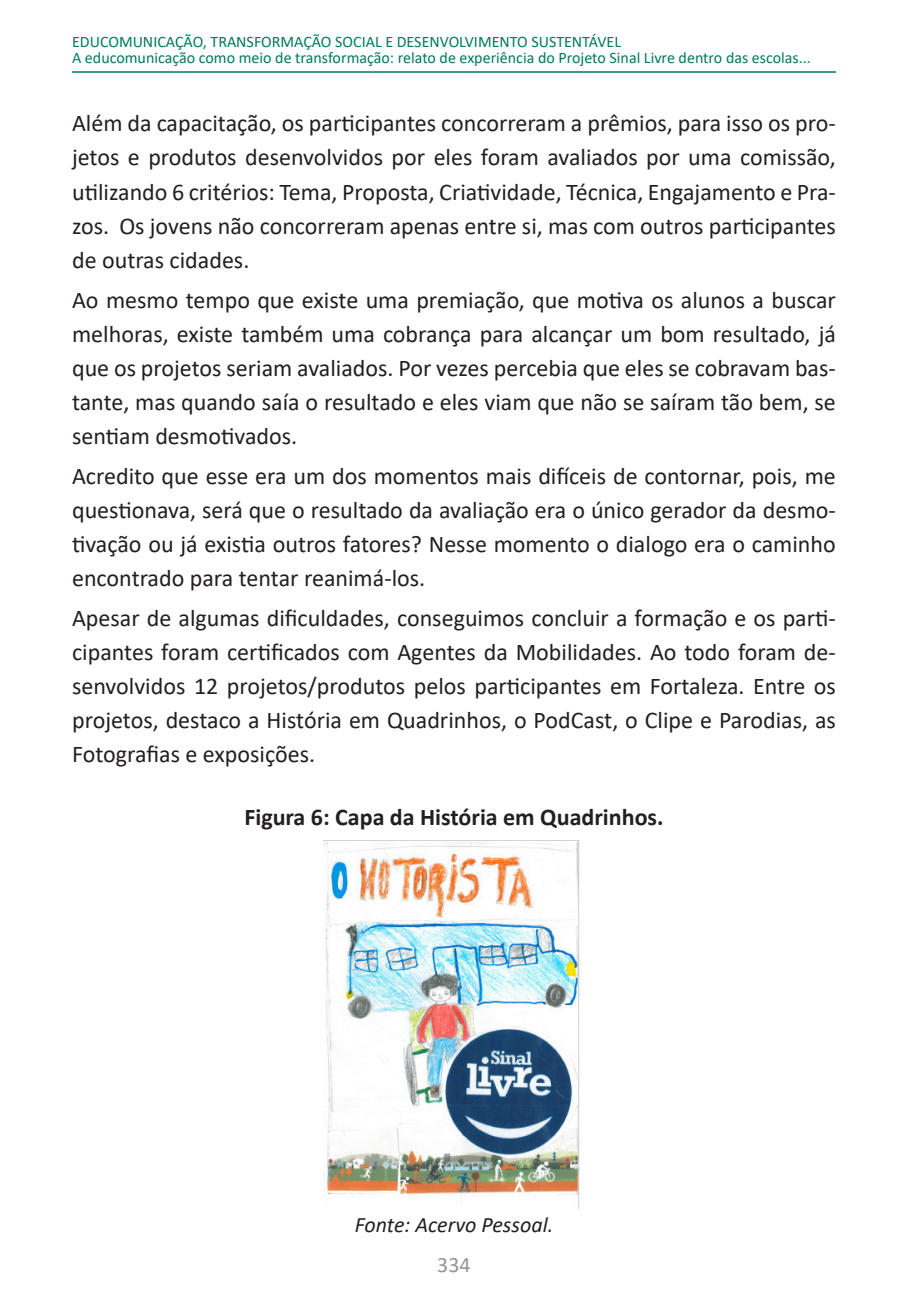
<style>
.page{position:relative;width:908px;height:1304px;background:#fff}
.page>*{position:absolute;margin:0;border:0;box-sizing:border-box;transform-origin:0 0}
.t1{font:24px/34.2px "Calibri";color:#231f20;text-align:justify}
.t2{font:700 24px "Calibri";color:#231f20}
.legenda_de_figura{font:italic 22px "Calibri";color:#231f20}
.t3{font:22px "Calibri";color:#939598}
.t4{font:16px/16px "Calibri";color:#007a60}
</style>
<div class="page">
<hr style="left:72px;top:71px;width:763px;height:2px;background:#007a60">
<img style="left:323px;top:840px;width:259px;height:369px">
<p class="t4" style="left:72px;top:33px;width:740px">EDUCOMUNICAÇÃO, TRANSFORMAÇÃO SOCIAL E DESENVOLVIMENTO SUSTENTÁVEL<br>A educomunicação como meio de transformação: relato de experiência do Projeto Sinal Livre dentro das escolas...</p>
<p class="t1" style="left:72px;top:106px;width:765px">Além da capacitação, os participantes concorreram a prêmios, para isso os pro&shy;jetos e produtos desenvolvidos por eles foram avaliados por uma comissão, utilizando 6 critérios: Tema, Proposta, Criatividade, Técnica, Engajamento e Pra&shy;zos. Os jovens não concorreram apenas entre si, mas com outros participantes de outras cidades.</p>
<p class="t1" style="left:72px;top:282px;width:765px">Ao mesmo tempo que existe uma premiação, que motiva os alunos a buscar melhoras, existe também uma cobrança para alcançar um bom resultado, já que os projetos seriam avaliados. Por vezes percebia que eles se cobravam bas&shy;tante, mas quando saía o resultado e eles viam que não se saíram tão bem, se sentiam desmotivados.</p>
<p class="t1" style="left:72px;top:458px;width:765px">Acredito que esse era um dos momentos mais difíceis de contornar, pois, me questionava, será que o resultado da avaliação era o único gerador da desmo&shy;tivação ou já existia outros fatores? Nesse momento o dialogo era o caminho encontrado para tentar reanimá-los.</p>
<p class="t1" style="left:72px;top:600px;width:765px">Apesar de algumas dificuldades, conseguimos concluir a formação e os parti&shy;cipantes foram certificados com Agentes da Mobilidades. Ao todo foram de&shy;senvolvidos 12 projetos/produtos pelos participantes em Fortaleza. Entre os projetos, destaco a História em Quadrinhos, o PodCast, o Clipe e Parodias, as Fotografias e exposições.</p>
<p class="t2" style="left:244px;top:800px;width:420px">Figura 6: Capa da História em Quadrinhos.</p>
<p class="legenda_de_figura" style="left:354px;top:1209px;width:200px">Fonte: Acervo Pessoal.</p>
<p class="t3" style="left:437px;top:1249px;width:35px">334</p>
</div>
